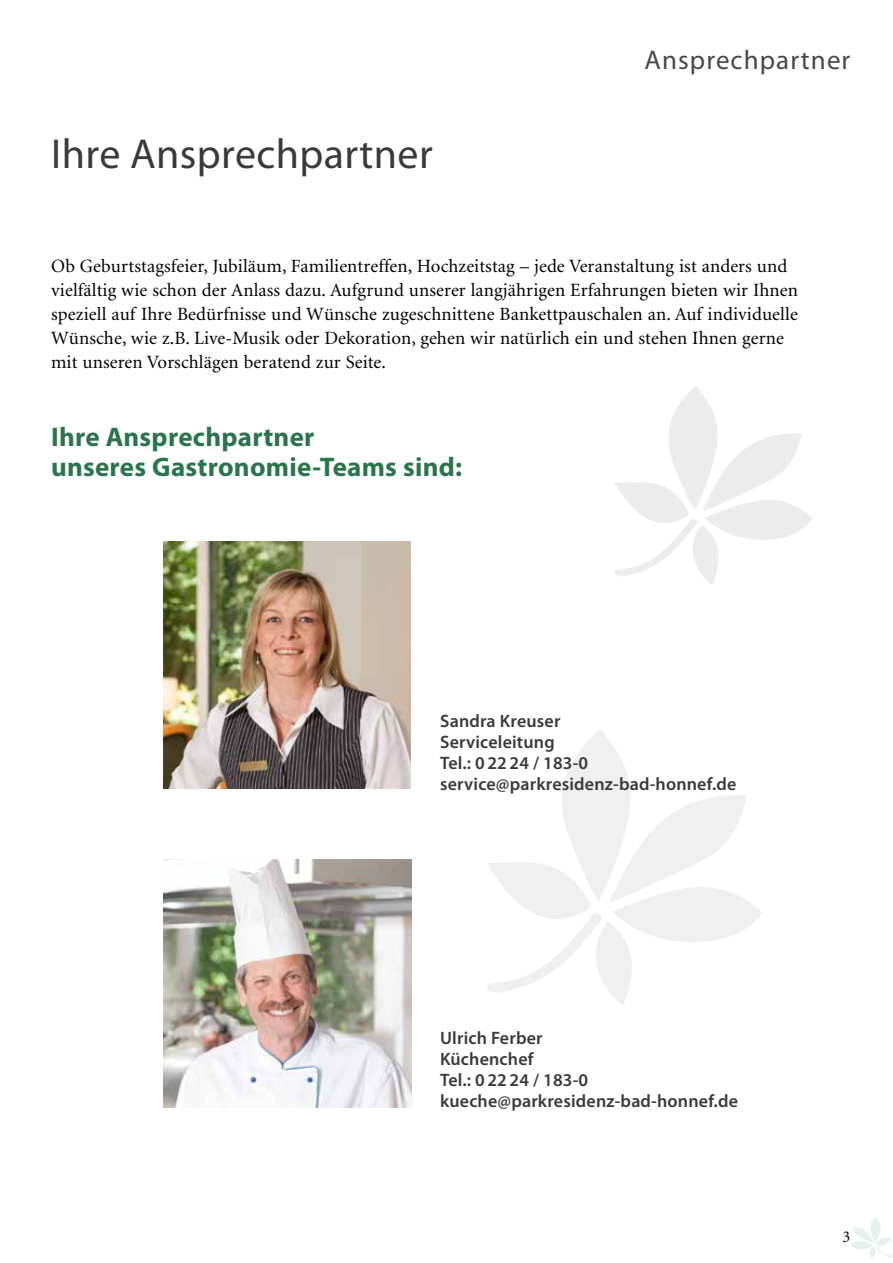
<style>
.page{position:relative;width:893px;height:1263px;background:#fff}
.page>*{position:absolute;margin:0;border:0;box-sizing:border-box;transform-origin:0 0}
.t1{font:42px "Myriad Pro";letter-spacing:.01em;color:#3a3a39}
.t2{font:700 27px/30px "Myriad Pro";letter-spacing:.01em;color:#2b754c}
.t3{font:27px "Myriad Pro";letter-spacing:.04em;color:#484847}
.t4{font:18.75px/24px "Minion";letter-spacing:.005em;color:#000}
.t5{font:600 18px/21px "Myriad Pro";letter-spacing:.01em;color:#3a3a39}
.t6{font:16.5px "Minion";color:#000}
</style>
<div class="page">
<img style="left:851px;top:1218px;width:41px;height:41px">
<img style="left:164px;top:860px;width:248px;height:248px">
<img style="left:164px;top:542px;width:247px;height:247px">
<h1 class="t1" style="left:51px;top:128px;width:383px">Ihre Ansprechpartner</h1>
<h2 class="t3" style="left:644px;top:44px;width:207px">Ansprechpartner</h2>
<p class="t4" style="left:51px;top:254px;width:749px">Ob Geburtstagsfeier, Jubiläum, Familientreffen, Hochzeitstag – jede Veranstaltung ist anders und vielfältig wie schon der Anlass dazu. Aufgrund unserer langjährigen Erfahrungen bieten wir Ihnen speziell auf Ihre Bedürfnisse und Wünsche zugeschnittene Bankettpauschalen an. Auf individuelle Wünsche, wie z.B. Live-Musik oder Dekoration, gehen wir natürlich ein und stehen Ihnen gerne mit unseren Vorschlägen beratend zur Seite.</p>
<h2 class="t2" style="left:51px;top:421px;width:413px">Ihre Ansprechpartner<br>unseres Gastronomie-Teams sind:</h2>
<p class="t5" style="left:440px;top:710px;width:298px">Sandra Kreuser<br>Serviceleitung<br>Tel.: 0 22 24 / 183-0 service@parkresidenz-bad-honnef.de</p>
<p class="t5" style="left:440px;top:1027px;width:299px">Ulrich Ferber<br>Küchenchef<br>Tel.: 0 22 24 / 183-0 kueche@parkresidenz-bad-honnef.de</p>
<p class="t6" style="left:842px;top:1228px;width:9px">3</p>
</div>
